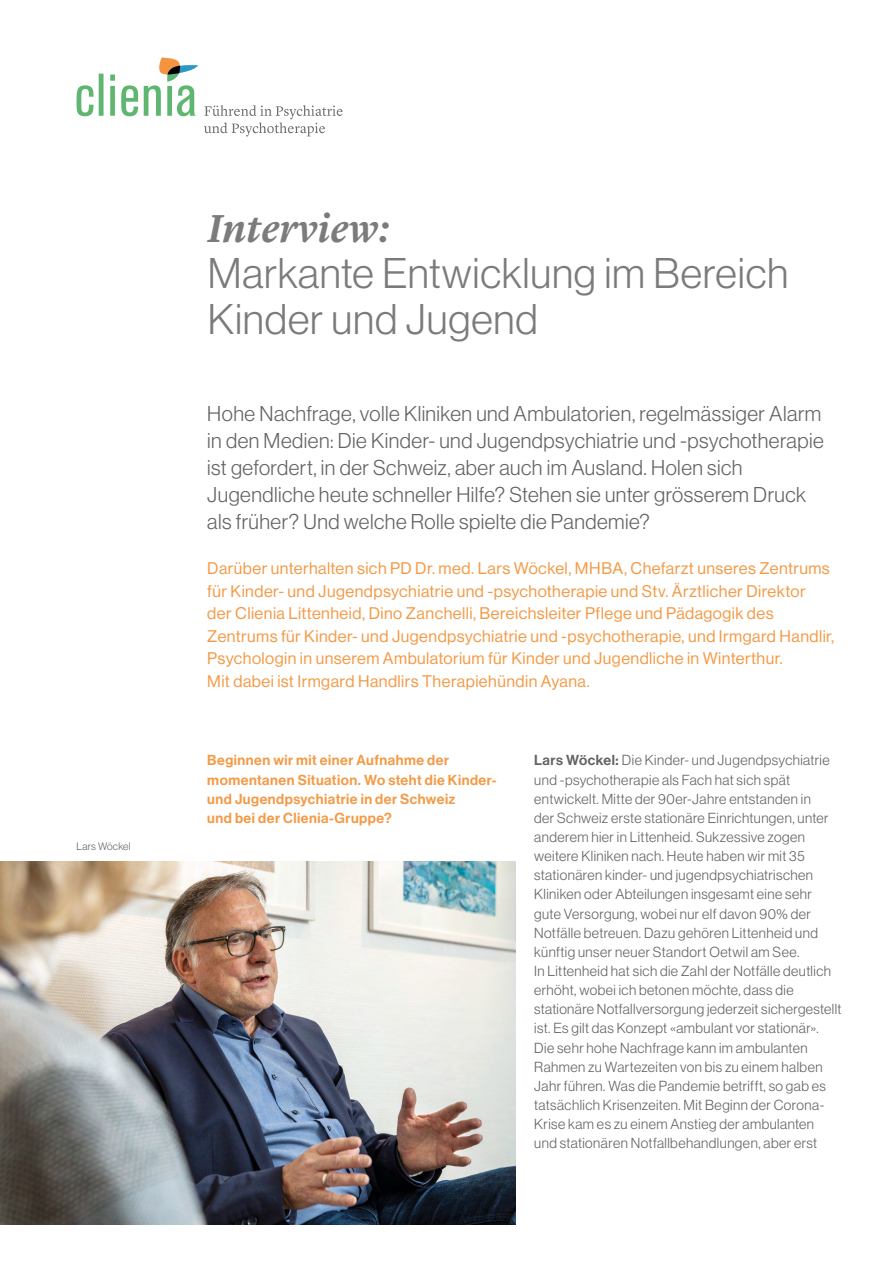
<style>
.page{position:relative;width:893px;height:1263px;background:#fff}
.page>*{position:absolute;margin:0;border:0;box-sizing:border-box;transform-origin:0 0}
.t1{font:42px/46.2px "N Haas Grotesk DS Pro 45 Lt";letter-spacing:.02em;color:#7c7b7b}
.t2{font:italic 600 40.5px "Lyon Text";color:#7c7b7b}
.t3{font:21px/27px "N Haas Grotesk DS Pro 45 Lt";letter-spacing:.02em;color:#646363}
.t4{font:16.5px/22.5px "N Haas Grotesk DS Pro 55 Rg";letter-spacing:.025em;color:#f39a46}
.t5{font:14.25px/19.2px "N Haas Grotesk DS Pro 45 Lt";letter-spacing:.03em;color:#646363}
.t6{font:14.25px/19.2px "N Haas Grotesk DS Pro 65 Md";letter-spacing:.035em;color:#f39a46}
.t7{font:10.5px "N Haas Grotesk DS Pro 45 Lt";letter-spacing:.02em;color:#646363}
.s1{font-family:"N Haas Grotesk DS Pro 65 Md"}
</style>
<div class="page">
<img style="left:0;top:861px;width:515px;height:364px">
<svg style="left:204px;top:105px;width:139px;height:32px"></svg>
<svg style="left:77px;top:57px;width:121px;height:59px"></svg>
<p class="t7" style="left:77px;top:840px;width:56px">Lars Wöckel</p>
<h2 class="t2" style="left:208px;top:197px;width:183px">Interview:</h2>
<h1 class="t1" style="left:208px;top:250px;width:582px">Markante Entwicklung im Bereich<br>Kinder und Jugend</h1>
<p class="t3" style="left:207px;top:400px;width:618px">Hohe Nachfrage, volle Kliniken und Ambulatorien, regelmässiger Alarm in den Medien: Die Kinder- und Jugendpsychiatrie und -psychotherapie ist gefordert, in der Schweiz, aber auch im Ausland. Holen sich Jugendliche heute schneller Hilfe? Stehen sie unter grösserem Druck als früher? Und welche Rolle spielte die Pandemie?</p>
<p class="t4" style="left:207px;top:557px;width:628px">Darüber unterhalten sich PD Dr. med. Lars Wöckel, MHBA, Chefarzt unseres Zentrums für Kinder- und Jugendpsychiatrie und -psychotherapie und Stv. Ärztlicher Direktor der Clienia Littenheid, Dino Zanchelli, Bereichsleiter Pflege und Pädagogik des Zentrums für Kinder- und Jugendpsychiatrie und -psychotherapie, und Irmgard Handlir, Psychologin in unserem Ambulatorium für Kinder und Jugendliche in Winterthur.<br>Mit dabei ist Irmgard Handlirs Therapiehündin Ayana.</p>
<p class="t6" style="left:207px;top:751px;width:291px">Beginnen wir mit einer Aufnahme der momentanen Situation. Wo steht die Kinder&shy;und Jugendpsychiatrie in der Schweiz<br>und bei der Clienia-Gruppe?</p>
<p class="t5" style="left:534px;top:751px;width:309px"><span class="s1">Lars Wöckel:</span> Die Kinder- und Jugendpsychiatrie und -psychotherapie als Fach hat sich spät entwickelt. Mitte der 90er-Jahre entstanden in<br>der Schweiz erste stationäre Einrichtungen, unter anderem hier in Littenheid. Sukzessive zogen weitere Kliniken nach. Heute haben wir mit 35 stationären kinder- und jugendpsychiatrischen Kliniken oder Abteilungen insgesamt eine sehr gute Versorgung, wobei nur elf davon 90% der Notfälle betreuen. Dazu gehören Littenheid und künftig unser neuer Standort Oetwil am See.<br>In Littenheid hat sich die Zahl der Notfälle deutlich erhöht, wobei ich betonen möchte, dass die stationäre Notfallversorgung jederzeit sichergestellt ist. Es gilt das Konzept «ambulant vor stationär».<br>Die sehr hohe Nachfrage kann im ambulanten Rahmen zu Wartezeiten von bis zu einem halben Jahr führen. Was die Pandemie betrifft, so gab es tatsächlich Krisenzeiten. Mit Beginn der Corona-Krise kam es zu einem Anstieg der ambulanten<br>und stationären Notfallbehandlungen, aber erst</p>
</div>
